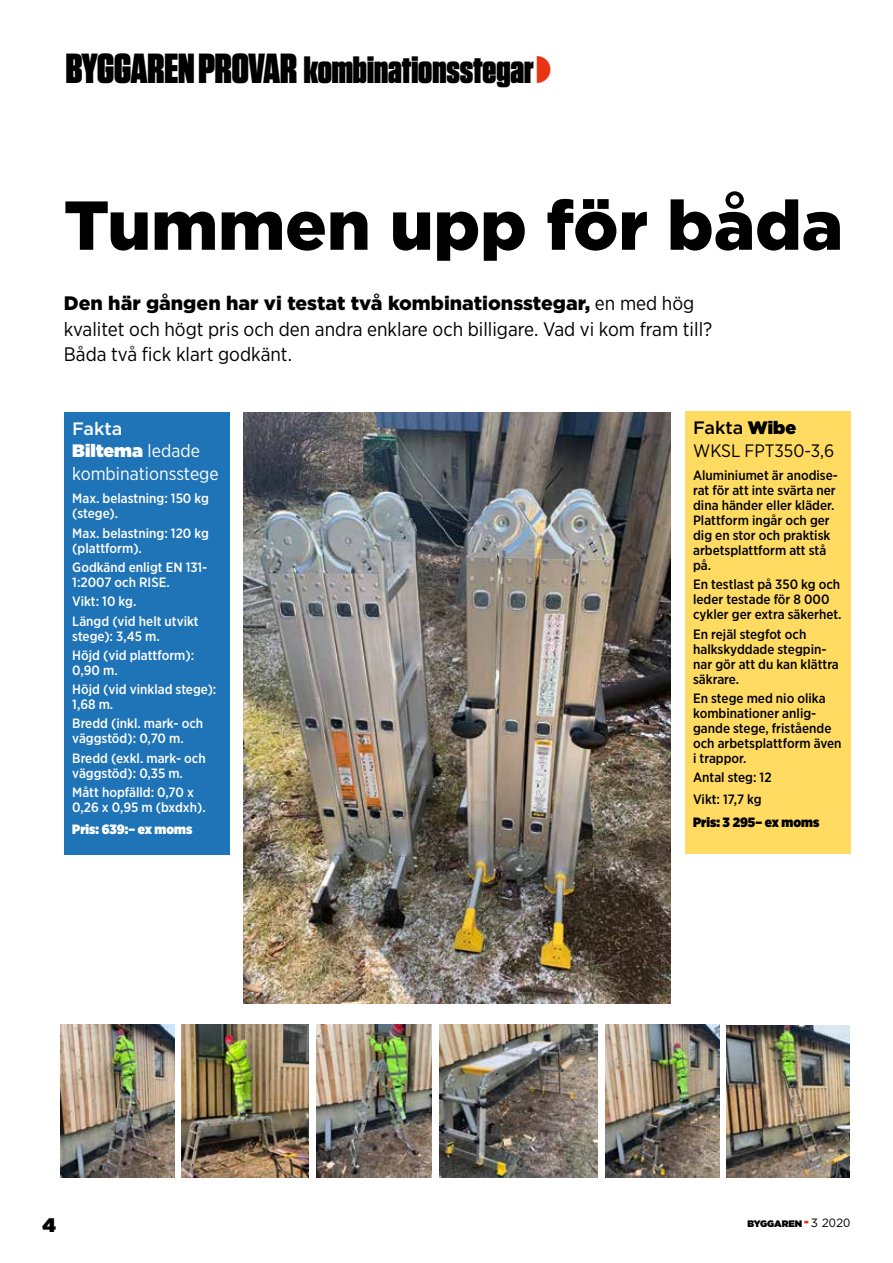
<style>
.page{position:relative;width:893px;height:1263px;background:#fff}
.page>*{position:absolute;margin:0;border:0;box-sizing:border-box;transform-origin:0 0}
.t1{font:900 69px "Gotham";color:#000}
.t2{font:900 37.5px "Tungsten";color:#000}
.t3{font:19.5px/25.5px "Gotham Narrow";color:#000}
.t4{font:900 19.5px "Gotham";color:#000}
.t5{font:900 19.5px "Gotham";color:#000}
.t6{font:900 18px/22.5px "Gotham";color:#fff}
.t7{font:18px "Gotham Narrow";color:#fff}
.t8{font:18px "Gotham Narrow";color:#000}
.t9{font:500 18px "Gotham";letter-spacing:-.005em;color:#000}
.t10{font:500 13.5px/15px "Gotham Narrow";color:#000}
.t11{font:500 13.5px/19.2px "Gotham Narrow";color:#fff}
.t12{font:900 13.5px "Gotham Narrow";color:#000}
.t13{font:900 13.5px "Gotham Narrow";color:#fff}
.t14{font:900 9.45px "Gotham";color:#000}
.s1{font-size:42px}
.s2{font-family:"Gotham Narrow";font-weight:400}
.s3{font-weight:500}
.s4{font-weight:900}
.s5{font-weight:400;font-size:12px}
</style>
<div class="page">
<img style="left:244px;top:412px;width:427px;height:591px">
<div style="left:685px;top:411px;width:165px;height:442px;background:#ffdb61"></div>
<img style="left:606px;top:1025px;width:114px;height:153px">
<img style="left:317px;top:1025px;width:115px;height:153px">
<img style="left:727px;top:1025px;width:122px;height:153px">
<img style="left:439px;top:1025px;width:158px;height:153px">
<img style="left:60px;top:1025px;width:115px;height:153px">
<img style="left:182px;top:1025px;width:127px;height:153px">
<div style="left:64px;top:412px;width:166px;height:442px;background:#1f74b7"></div>
<h2 class="t2" style="left:66px;top:49px;width:469px"><span class="s1">BYGGAREN PROVAR</span> kombinationsstegar</h2>
<h1 class="t1" style="left:64px;top:178px;width:781px">Tummen upp för båda</h1>
<h3 class="t4" style="left:64px;top:290px;width:632px">Den här gången har vi testat två kombinationsstegar, <span class="s2">en med hög</span></h3>
<h3 class="t3" style="left:64px;top:316px;width:650px">kvalitet och högt pris och den andra enklare och billigare. Vad vi kom fram till?<br>Båda två fick klart godkänt.</h3>
<h3 class="t6" style="left:72px;top:417px;width:129px"><span class="s3">Fakta<br></span>Biltema <span class="s2">ledade</span></h3>
<h3 class="t7" style="left:72px;top:462px;width:148px">kombinationsstege</h3>
<p class="t11" style="left:72px;top:491px;width:138px;line-height:15px">Max. belastning: 150 kg (stege).</p>
<p class="t11" style="left:72px;top:525px;width:138px;line-height:15px">Max. belastning: 120 kg (plattform).</p>
<p class="t11" style="left:72px;top:559px;width:137px;line-height:15px">Godkänd enligt EN 131-<br>1:2007 och RISE.</p>
<p class="t11" style="left:72px;top:592px;width:128px">Vikt: 10 kg.<br>Längd (vid helt utvikt</p>
<p class="t11" style="left:72px;top:626px;width:123px">stege): 3,45 m.<br>Höjd (vid plattform):</p>
<p class="t11" style="left:72px;top:660px;width:146px">0,90 m.<br>Höjd (vid vinklad stege):</p>
<p class="t11" style="left:72px;top:694px;width:132px">1,68 m.<br>Bredd (inkl. mark- och</p>
<p class="t11" style="left:72px;top:729px;width:135px">väggstöd): 0,70 m.<br>Bredd (exkl. mark- och</p>
<p class="t11" style="left:72px;top:763px;width:123px">väggstöd): 0,35 m.<br>Mått hopfälld: 0,70 x</p>
<p class="t11" style="left:72px;top:797px;width:135px">0,26 x 0,95 m (bxdxh).</p>
<p class="t13" style="left:72px;top:820px;width:122px">Pris: 639:– ex moms</p>
<h3 class="t9" style="left:693px;top:416px;width:105px">Fakta <span class="s4">Wibe</span></h3>
<h3 class="t8" style="left:693px;top:439px;width:143px">WKSL FPT350-3,6</h3>
<p class="t10" style="left:693px;top:468px;width:146px">Aluminiumet är anodise&shy;rat för att inte svärta ner dina händer eller kläder.<br>Plattform ingår och ger dig en stor och praktisk arbetsplattform att stå på.</p>
<p class="t10" style="left:693px;top:577px;width:150px">En testlast på 350 kg och leder testade för 8 000 cykler ger extra säkerhet.</p>
<p class="t10" style="left:693px;top:626px;width:147px">En rejäl stegfot och halkskyddade stegpin&shy;nar gör att du kan klättra säkrare.</p>
<p class="t10" style="left:693px;top:690px;width:150px">En stege med nio olika kombinationer anlig&shy;gande stege, fristående och arbetsplattform även i trappor.</p>
<p class="t10" style="left:693px;top:766px;width:80px;line-height:22.2px">Antal steg: 12<br>Vikt: 17,7 kg</p>
<p class="t12" style="left:693px;top:813px;width:128px">Pris: 3 295– ex moms</p>
<h3 class="t5" style="left:43px;top:1211px;width:15px">4</h3>
<p class="t14" style="left:747px;top:1217px;width:105px">BYGGAREN <span class="s5">3 2020</span></p>
</div>
